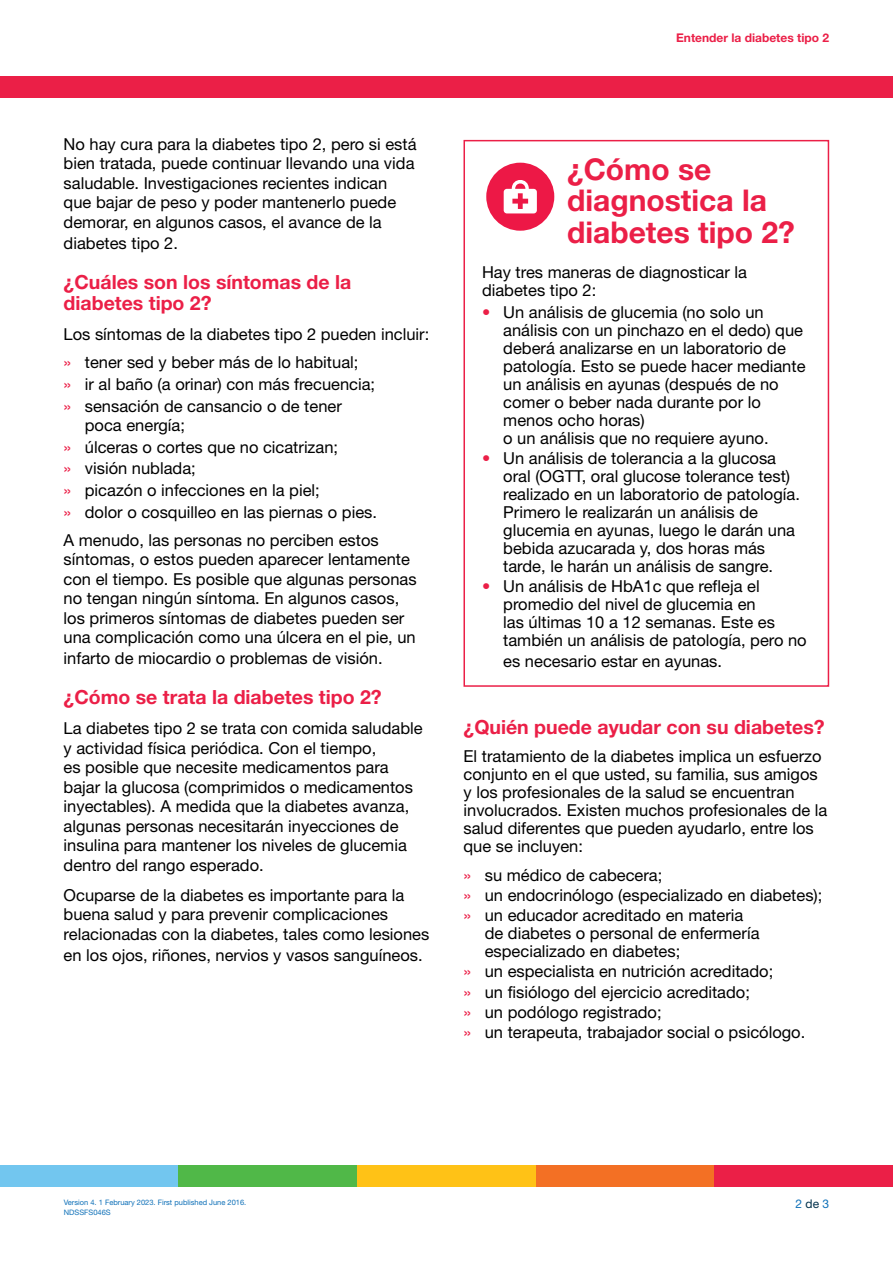
<style>
.page{position:relative;width:893px;height:1263px;background:#fff}
.page>*{position:absolute;margin:0;border:0;box-sizing:border-box;transform-origin:0 0}
.t1{font:700 30px/31.5px "Helvetica Neue LT Std";color:#eb1f47}
.t2{font:700 19.5px/21px "Helvetica Neue LT Std";color:#eb1f47}
.t3{font:16.5px/18px "Helvetica Neue LT Std";color:#000}
.t4{font:700 12px "Helvetica Neue LT Std";color:#eb1f47}
.t5{font:12px "Helvetica Neue LT Std";color:#0e70b8}
.t6{font:7.5px/10.5px "Helvetica Neue LT Std";color:#0e70b8}
.s1{color:#eb1f47}
.s2{color:#02314b}
</style>
<div class="page">
<div style="left:0;top:77px;width:893px;height:21px;background:#eb1f47"></div>
<div style="left:0;top:1165px;width:179px;height:22px;background:#72c6ef"></div>
<div style="left:179px;top:1165px;width:178px;height:22px;background:#50b848"></div>
<div style="left:357px;top:1165px;width:179px;height:22px;background:#ffc216"></div>
<div style="left:536px;top:1165px;width:178px;height:22px;background:#f37024"></div>
<div style="left:714px;top:1165px;width:179px;height:22px;background:#eb1f47"></div>
<div style="left:463px;top:140px;width:366px;height:547px;border:2px solid #eb1f47"></div>
<div style="left:486px;top:163px;width:68px;height:68px;background:#ed1846;border-radius:50%"></div>
<svg style="left:504px;top:180px;width:33px;height:33px"></svg>
<p class="t4" style="left:676px;top:30px;width:155px">Entender la diabetes tipo 2</p>
<p class="t3" style="left:64px;top:134px;width:354px;line-height:19.5px">No hay cura para la diabetes tipo 2, pero si está bien tratada, puede continuar llevando una vida saludable. Investigaciones recientes indican que bajar de peso y poder mantenerlo puede demorar, en algunos casos, el avance de la</p>
<p class="t3" style="left:64px;top:234px;width:116px">diabetes tipo 2.</p>
<p class="t2" style="left:64px;top:271px;width:289px">¿Cuáles son los síntomas de la diabetes tipo 2?</p>
<p class="t3" style="left:64px;top:320px;width:367px;line-height:28px">Los síntomas de la diabetes tipo 2 pueden incluir: <span class="s1">»</span> tener sed y beber más de lo habitual;</p>
<p class="t3" style="left:64px;top:373px;width:313px;line-height:21.6px"><span class="s1">»</span> ir al baño (a orinar) con más frecuencia; <span class="s1">»</span> sensación de cansancio o de tener</p>
<p class="t3" style="left:64px;top:414px;width:315px;line-height:21.6px;text-indent:21px">poca energía;<br><span class="s1">»</span> úlceras o cortes que no cicatrizan;<br><span class="s1">»</span> visión nublada;<br><span class="s1">»</span> picazón o infecciones en la piel;<br><span class="s1">»</span> dolor o cosquilleo en las piernas o pies.</p>
<p class="t3" style="left:64px;top:530px;width:355px;line-height:19.5px">A menudo, las personas no perciben estos síntomas, o estos pueden aparecer lentamente con el tiempo. Es posible que algunas personas no tengan ningún síntoma. En algunos casos, los primeros síntomas de diabetes pueden ser una complicación como una úlcera en el pie, un</p>
<p class="t3" style="left:64px;top:649px;width:321px">infarto de miocardio o problemas de visión.</p>
<p class="t2" style="left:64px;top:686px;width:320px">¿Cómo se trata la diabetes tipo 2?</p>
<p class="t3" style="left:64px;top:718px;width:361px;line-height:19.5px">La diabetes tipo 2 se trata con comida saludable y actividad física periódica. Con el tiempo,<br>es posible que necesite medicamentos para bajar la glucosa (comprimidos o medicamentos inyectables). A medida que la diabetes avanza, algunas personas necesitarán inyecciones de insulina para mantener los niveles de glucemia dentro del rango esperado.</p>
<p class="t3" style="left:64px;top:885px;width:367px;line-height:19.5px">Ocuparse de la diabetes es importante para la buena salud y para prevenir complicaciones relacionadas con la diabetes, tales como lesiones</p>
<p class="t3" style="left:64px;top:946px;width:361px">en los ojos, riñones, nervios y vasos sanguíneos.</p>
<h1 class="t1" style="left:567px;top:153px;width:229px">¿Cómo se diagnostica la diabetes tipo 2?</h1>
<p class="t3" style="left:482px;top:263px;width:266px">Hay tres maneras de diagnosticar la diabetes tipo 2:</p>
<p class="t3" style="left:503px;top:303px;width:304px;text-indent:-21px"><span class="s1">•</span> Un análisis de glucemia (no solo un análisis con un pinchazo en el dedo) que deberá analizarse en un laboratorio de patología. Esto se puede hacer mediante un análisis en ayunas (después de no comer o beber nada durante por lo menos ocho horas)<br>o un análisis que no requiere ayuno.</p>
<p class="t3" style="left:503px;top:449px;width:298px;text-indent:-21px"><span class="s1">•</span> Un análisis de tolerancia a la glucosa oral (OGTT, oral glucose tolerance test) realizado en un laboratorio de patología.<br>Primero le realizarán un análisis de glucemia en ayunas, luego le darán una bebida azucarada y, dos horas más tarde, le harán un análisis de sangre.</p>
<p class="t3" style="left:503px;top:577px;width:305px;text-indent:-21px"><span class="s1">•</span> Un análisis de HbA1c que refleja el promedio del nivel de glucemia en<br>las últimas 10 a 12 semanas. Este es también un análisis de patología, pero no</p>
<p class="t3" style="left:503px;top:652px;width:220px">es necesario estar en ayunas.</p>
<p class="t2" style="left:463px;top:716px;width:363px">¿Quién puede ayudar con su diabetes?</p>
<p class="t3" style="left:463px;top:747px;width:365px">El tratamiento de la diabetes implica un esfuerzo conjunto en el que usted, su familia, sus amigos y los profesionales de la salud se encuentran involucrados. Existen muchos profesionales de la salud diferentes que pueden ayudarlo, entre los que se incluyen:</p>
<p class="t3" style="left:463px;top:865px;width:360px;line-height:20.1px"><span class="s1">»</span> su médico de cabecera;<br><span class="s1">»</span> un endocrinólogo (especializado en diabetes); <span class="s1">»</span> un educador acreditado en materia</p>
<p class="t3" style="left:485px;top:924px;width:276px">de diabetes o personal de enfermería especializado en diabetes;</p>
<p class="t3" style="left:463px;top:961px;width:343px;line-height:20.1px"><span class="s1">»</span> un especialista en nutrición acreditado;<br><span class="s1">»</span> un fisiólogo del ejercicio acreditado;<br><span class="s1">»</span> un podólogo registrado;<br><span class="s1">»</span> un terapeuta, trabajador social o psicólogo.</p>
<p class="t6" style="left:64px;top:1196px;width:184px">Version 4. 1 February 2023. First published June 2016.<br>NDSSFS046S</p>
<p class="t5" style="left:796px;top:1196px;width:35px">2 <span class="s2">de</span> 3</p>
</div>
